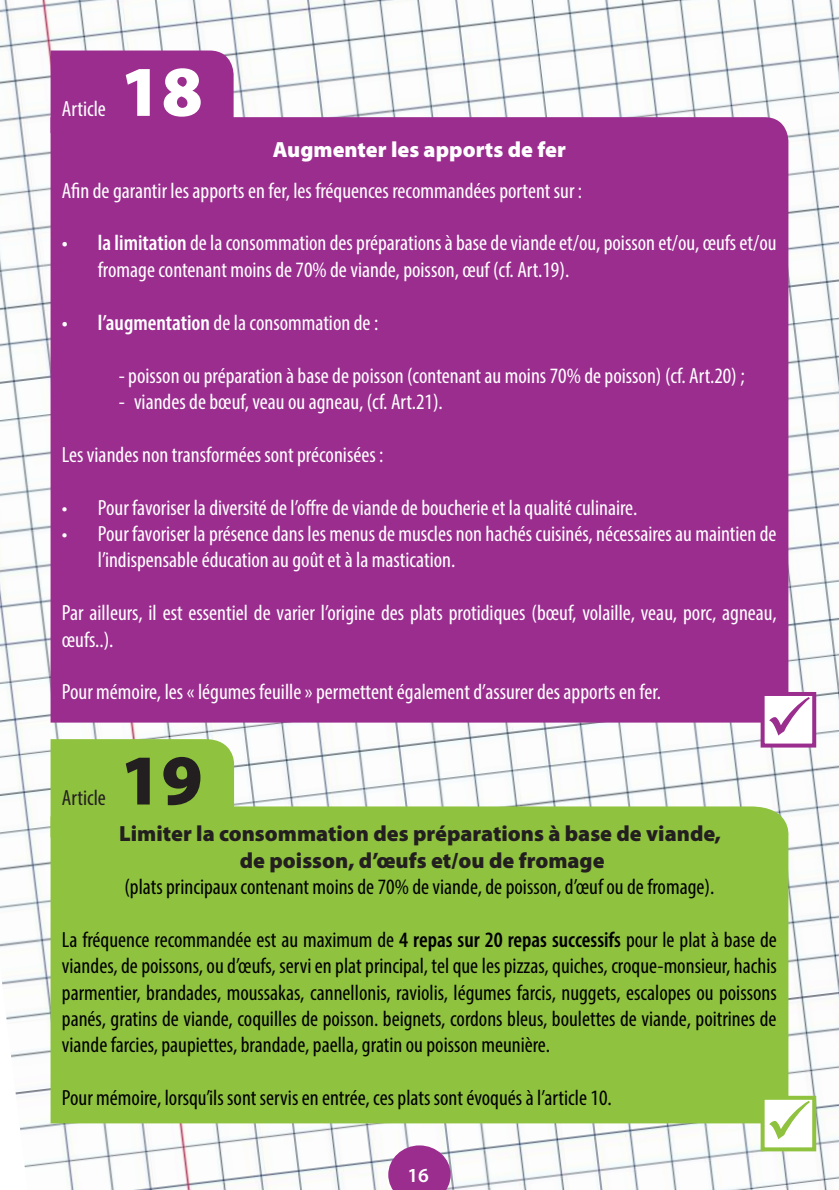
<style>
.page{position:relative;width:839px;height:1190px;background:#fff}
.page>*{position:absolute;margin:0;border:0;box-sizing:border-box;transform-origin:0 0}
.t1{font:900 72px "Myriad Pro";color:#fff}
.t2{font:900 72px "Myriad Pro";color:#231f20}
.t3{font:condensed 22px/26.4px "Myriad Pro";color:#fff}
.t4{font:condensed 22px/26.4px "Myriad Pro";color:#000;text-align:justify}
.t5{font:900 22px/26.4px "Myriad Pro";color:#231f20;text-align:center}
.t6{font:900 22px "Myriad Pro";color:#fff}
.t7{font:condensed 22px "Myriad Pro";color:#231f20}
.t8{font:600 20px "Myriad Pro";color:#fff}
.s1{font-weight:600}
</style>
<div class="page">
<img style="left:0;top:0;width:838px;height:1190px">
<svg style="left:388px;top:1145px;width:62px;height:45px;background:#a74c9e"></svg>
<div style="left:51px;top:51px;width:182px;height:66px;background:#9b2d8f"></div>
<div style="left:51px;top:117px;width:737px;height:605px;background:#9b2d8f"></div>
<div style="left:762px;top:694px;width:51px;height:51px;background:#fff"></div>
<div style="left:760px;top:692px;width:55px;height:55px;border:4px solid #9b2d8f"></div>
<div style="left:51px;top:739px;width:183px;height:67px;background:#8fc23e"></div>
<div style="left:51px;top:806px;width:739px;height:317px;background:#8fc23e"></div>
<div style="left:762px;top:1097px;width:51px;height:52px;background:#fff"></div>
<div style="left:760px;top:1095px;width:55px;height:56px;border:4px solid #8fc23e"></div>
<svg style="left:768px;top:696px;width:41px;height:1px"></svg>
<p class="t3" style="left:62px;top:95px;width:45px">Article</p>
<h1 class="t1" style="left:120px;top:51px;width:84px">18</h1>
<p class="t6" style="left:272px;top:137px;width:294px">Augmenter les apports de fer</p>
<p class="t3" style="left:62px;top:177px;width:521px">Afin de garantir les apports en fer, les fréquences recommandées portent sur :</p>
<p class="t3" style="left:98px;top:230px;width:679px;text-indent:-36px"><span class="s1">• la limitation</span> de la consommation des préparations à base de viande et/ou, poisson et/ou, œufs et/ou fromage contenant moins de 70% de viande, poisson, œuf (cf. Art.19).</p>
<p class="t3" style="left:62px;top:309px;width:318px"><span class="s1">• l’augmentation</span> de la consommation de :</p>
<p class="t3" style="left:119px;top:362px;width:627px">- poisson ou préparation à base de poisson (contenant au moins 70% de poisson) (cf. Art.20) ;</p>
<p class="t3" style="left:119px;top:388px;width:325px">- viandes de bœuf, veau ou agneau, (cf. Art.21).</p>
<p class="t3" style="left:62px;top:441px;width:323px">Les viandes non transformées sont préconisées :</p>
<p class="t3" style="left:62px;top:494px;width:576px">• Pour favoriser la diversité de l’offre de viande de boucherie et la qualité culinaire.</p>
<p class="t3" style="left:98px;top:520px;width:679px;text-indent:-36px">• Pour favoriser la présence dans les menus de muscles non hachés cuisinés, nécessaires au maintien de l’indispensable éducation au goût et à la mastication.</p>
<p class="t3" style="left:62px;top:599px;width:716px">Par ailleurs, il est essentiel de varier l’origine des plats protidiques (bœuf, volaille, veau, porc, agneau, œufs..).</p>
<p class="t3" style="left:62px;top:678px;width:600px">Pour mémoire, les « légumes feuille » permettent également d’assurer des apports en fer.</p>
<h1 class="t2" style="left:120px;top:739px;width:84px">19</h1>
<p class="t5" style="left:119px;top:820px;width:603px">Limiter la consommation des préparations à base de viande, de poisson, d’œufs et/ou de fromage</p>
<p class="t4" style="left:124px;top:873px;width:591px">(plats principaux contenant moins de 70% de viande, de poisson, d’œuf ou de fromage).</p>
<p class="t4" style="left:62px;top:926px;width:716px">La fréquence recommandée est au maximum de <span class="s1">4 repas sur 20 repas successifs</span> pour le plat à base de viandes, de poissons, ou d’œufs, servi en plat principal, tel que les pizzas, quiches, croque-monsieur, hachis parmentier, brandades, moussakas, cannellonis, raviolis, légumes farcis, nuggets, escalopes ou poissons panés, gratins de viande, coquilles de poisson. beignets, cordons bleus, boulettes de viande, poitrines de viande farcies, paupiettes, brandade, paella, gratin ou poisson meunière.</p>
<p class="t4" style="left:62px;top:1084px;width:551px">Pour mémoire, lorsqu’ils sont servis en entrée, ces plats sont évoqués à l’article 10.</p>
<p class="t7" style="left:62px;top:784px;width:45px">Article</p>
<p class="t8" style="left:407px;top:1162px;width:23px">16</p>
</div>
